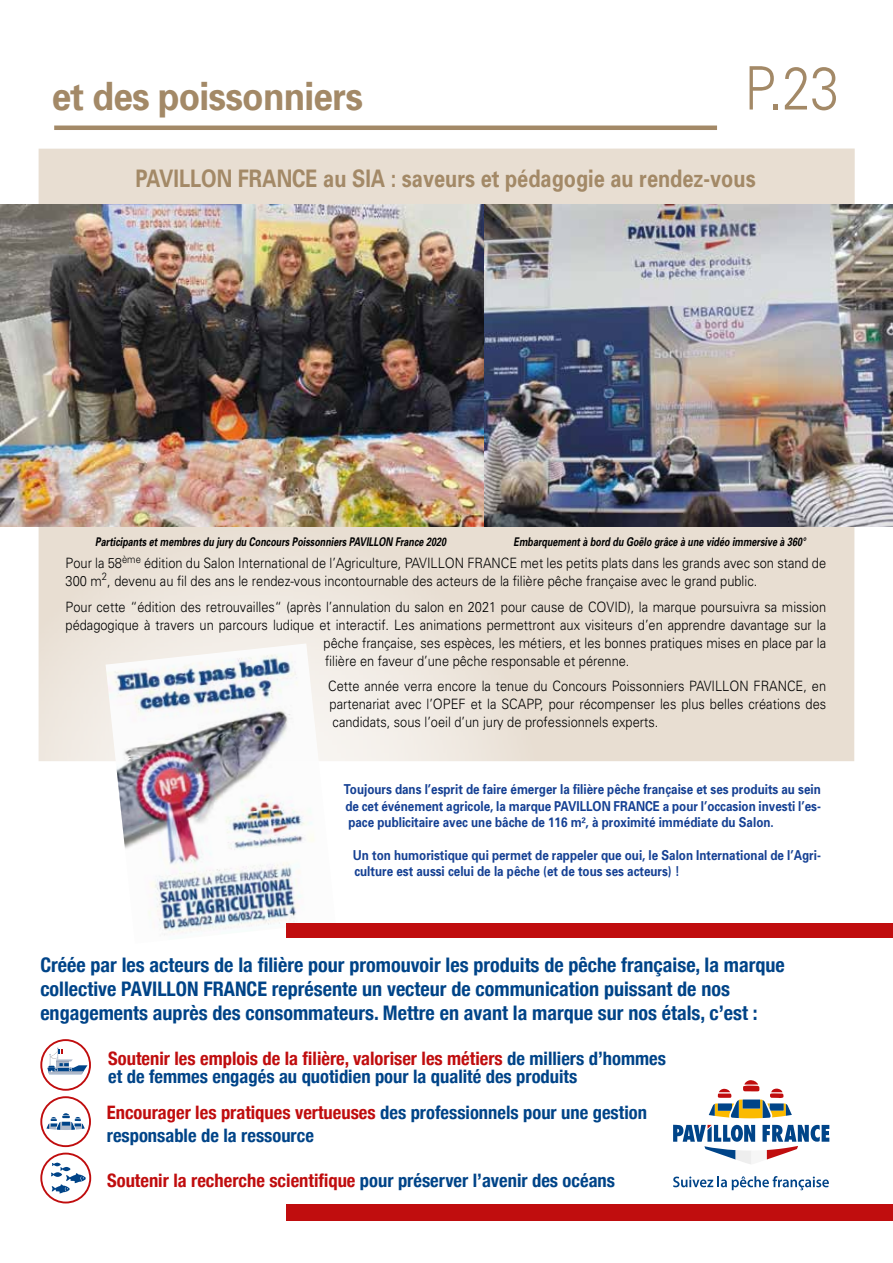
<style>
.page{position:relative;width:893px;height:1263px;background:#fff}
.page>*{position:absolute;margin:0;border:0;box-sizing:border-box;transform-origin:0 0}
.t1{font:300 60px "Univers";color:#a38967;scale:.85 1}
.t2{font:700 39px "Univers";letter-spacing:-.02em;color:#a38967;scale:.9 1}
.t3{font:700 24.15px "Univers";color:#a38967;scale:.83 1}
.t4{font:700 condensed 20.1px/24.2px "Helvetica Neue";color:#048}
.t5{font:700 condensed 18.6px/22.5px "Helvetica Neue";color:#048}
.t6{font:700 condensed 18.6px "Helvetica Neue";color:#c00d0e}
.t7{font:300 14.25px/18px "Univers";color:#000;scale:.9 1}
.t8{font:700 13.65px/16.4px "Univers";color:#164194;text-align:justify;scale:.85 1}
.t9{font:italic 700 12px "Univers";color:#000;scale:.75 1}
.s1{color:#c00d0e}
.s2{color:#048}
</style>
<div class="page">
<div style="left:39px;top:149px;width:816px;height:612px;background:#e8ded2"></div>
<img style="left:0;top:204px;width:893px;height:322px">
<svg style="left:0;top:521px;width:543px;height:570px"></svg>
<img style="left:106px;top:643px;width:230px;height:301px">
<div style="left:40px;top:1096px;width:51px;height:51px;border:2px solid #c00d0e;border-radius:50%"></div>
<svg style="left:46px;top:1113px;width:39px;height:17px"></svg>
<div style="left:40px;top:1039px;width:51px;height:52px;border:2px solid #c00d0e;border-radius:50%"></div>
<svg style="left:47px;top:1047px;width:40px;height:27px"></svg>
<svg style="left:51px;top:1162px;width:35px;height:31px"></svg>
<div style="left:40px;top:1152px;width:51px;height:51px;border:2px solid #c00d0e;border-radius:50%"></div>
<div style="left:286px;top:923px;width:607px;height:15px;background:#c00d0e"></div>
<div style="left:286px;top:1204px;width:607px;height:17px;background:#c00d0e"></div>
<svg style="left:673px;top:1176px;width:156px;height:14px"></svg>
<svg style="left:709px;top:1080px;width:83px;height:38px"></svg>
<svg style="left:673px;top:1124px;width:156px;height:40px"></svg>
<hr style="left:54px;top:126px;width:663px;height:4px;background:#a38967">
<h2 class="t2" style="left:52px;top:71px;width:347px">et des poissonniers</h2>
<h1 class="t1" style="left:744px;top:52px;width:113px">P.23</h1>
<h3 class="t3" style="left:136px;top:163px;width:749px">PAVILLON FRANCE au SIA : saveurs et pédagogie au rendez-vous</h3>
<p class="t9" style="left:95px;top:534px;width:469px">Participants et membres du jury du Concours Poissonniers PAVILLON France 2020</p>
<p class="t9" style="left:513px;top:534px;width:391px">Embarquement à bord du Goëlo grâce à une vidéo immersive à 360°</p>
<p class="t7" style="left:66px;top:553px;width:847px;line-height:18.6px">Pour la 58<sup>ème</sup> édition du Salon International de l’Agriculture, PAVILLON FRANCE met les petits plats dans les grands avec son stand de<br>300 m<sup>2</sup>, devenu au fil des ans le rendez-vous incontournable des acteurs de la filière pêche française avec le grand public.</p>
<p class="t7" style="left:66px;top:597px;width:847px">Pour cette “édition des retrouvailles“ (après l’annulation du salon en 2021 pour cause de COVID), la marque poursuivra sa mission</p>
<p class="t7" style="left:66px;top:615px;width:846px">pédagogique à travers un parcours ludique et interactif. Les animations permettront aux visiteurs d’en apprendre davantage sur la</p>
<p class="t7" style="left:324px;top:633px;width:560px">pêche française, ses espèces, les métiers, et les bonnes pratiques mises en place par la</p>
<p class="t7" style="left:325px;top:651px;width:340px">filière en faveur d’une pêche responsable et pérenne.</p>
<p class="t7" style="left:328px;top:677px;width:555px;text-align:justify">Cette année verra encore la tenue du Concours Poissonniers PAVILLON FRANCE, en partenariat avec l’OPEF et la SCAPP, pour récompenser les plus belles créations des candidats, sous l’oeil d’un jury de professionnels experts.</p>
<p class="t8" style="left:344px;top:781px;width:563px">Toujours dans l’esprit de faire émerger la filière pêche française et ses produits au sein de cet événement agricole, la marque PAVILLON FRANCE a pour l’occasion investi l’es&shy;pace publicitaire avec une bâche de 116 m², à proximité immédiate du Salon.</p>
<p class="t8" style="left:353px;top:846px;width:552px">Un ton humoristique qui permet de rappeler que oui, le Salon International de l’Agri&shy;culture est aussi celui de la pêche (et de tous ses acteurs) !</p>
<p class="t4" style="left:40px;top:951px;width:746px">Créée par les acteurs de la filière pour promouvoir les produits de pêche française, la marque collective PAVILLON FRANCE représente un vecteur de communication puissant de nos engagements auprès des consommateurs. Mettre en avant la marque sur nos étals, c’est :</p>
<h3 class="t5" style="left:108px;top:1048px;width:559px;line-height:18px"><span class="s1">Soutenir les emplois de la filière, valoriser les métiers</span> de milliers d’hommes et de femmes engagés au quotidien pour la qualité des produits</h3>
<h3 class="t5" style="left:107px;top:1100px;width:542px"><span class="s1">Encourager les pratiques vertueuses</span> des professionnels pour une gestion responsable de la ressource</h3>
<h3 class="t6" style="left:107px;top:1165px;width:509px">Soutenir la recherche scientifique <span class="s2">pour préserver l’avenir des océans</span></h3>
</div>
